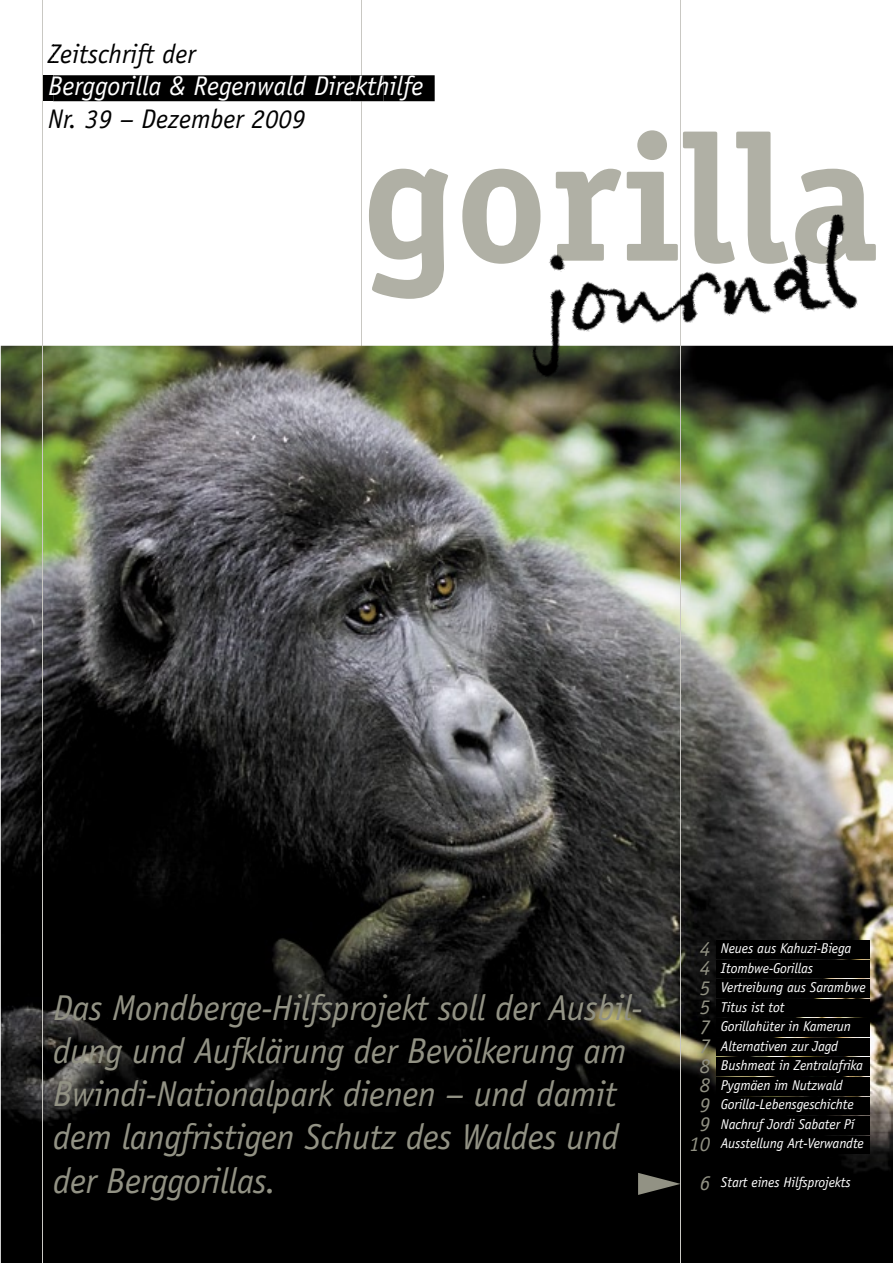
<style>
.page{position:relative;width:893px;height:1263px;background:#fff}
.page>*{position:absolute;margin:0;border:0;box-sizing:border-box;transform-origin:0 0}
.t1{font:700 180px "Officina Serif";color:#b0b0a5}
.t2{font:italic 36px/43.2px "Officina Sans";letter-spacing:-.01em;color:#929284}
.t3{font:italic 27px "Officina Sans";color:#000}
.t4{font:italic 27px "Officina Sans";color:#fff}
.t5{font:italic 21px/19.5px "Officina Sans";color:#929284;text-align:center}
.t6{font:italic 14.25px/19.5px "Officina Sans";letter-spacing:-.01em;color:#fff}
</style>
<div class="page">
<hr style="left:361px;top:0;width:1px;height:1263px;background:#c9c8c3">
<img style="left:1px;top:346px;width:892px;height:917px">
<svg style="left:638px;top:1173px;width:42px;height:22px"></svg>
<div style="left:717px;top:1175px;width:152px;height:17px;background:#000"></div>
<div style="left:717px;top:980px;width:152px;height:17px;background:#000"></div>
<div style="left:717px;top:999px;width:152px;height:18px;background:#000"></div>
<div style="left:717px;top:1019px;width:152px;height:17px;background:#000"></div>
<div style="left:717px;top:1038px;width:152px;height:18px;background:#000"></div>
<div style="left:717px;top:1058px;width:152px;height:17px;background:#000"></div>
<div style="left:717px;top:1077px;width:152px;height:18px;background:#000"></div>
<div style="left:717px;top:1097px;width:152px;height:17px;background:#000"></div>
<div style="left:717px;top:1117px;width:152px;height:17px;background:#000"></div>
<div style="left:717px;top:1136px;width:152px;height:18px;background:#000"></div>
<hr style="left:680px;top:0;width:1px;height:1263px;background:#c9c8c3">
<div style="left:53px;top:75px;width:382px;height:26px;background:#000"></div>
<div style="left:43px;top:75px;width:10px;height:26px;background:#000"></div>
<hr style="left:42px;top:0;width:1px;height:1263px;background:#c9c8c3">
<img style="left:522px;top:214px;width:346px;height:166px">
<div style="left:717px;top:940px;width:152px;height:18px;background:#000"></div>
<div style="left:717px;top:960px;width:152px;height:18px;background:#000"></div>
<h3 class="t3" style="left:48px;top:38px;width:149px">Zeitschrift der</h3>
<h3 class="t4" style="left:48px;top:71px;width:377px">Berggorilla &amp; Regenwald Direkthilfe</h3>
<h3 class="t3" style="left:48px;top:103px;width:259px">Nr. 39 – Dezember 2009</h3>
<h1 class="t1" style="left:361px;top:87px;width:518px">gorilla</h1>
<h2 class="t2" style="left:53px;top:986px;width:591px">Das Mondberge-Hilfsprojekt soll der Ausbil&shy;dung und Aufklärung der Bevölkerung am Bwindi-Nationalpark dienen – und damit dem langfristigen Schutz des Waldes und der Berggorillas.</h2>
<h3 class="t5" style="left:689px;top:939px;width:22px">4<br>4<br>5<br>5<br>7<br>7<br>8<br>8<br>9<br>9<br>10</h3>
<h3 class="t5" style="left:700px;top:1173px;width:12px">6</h3>
<p class="t6" style="left:721px;top:938px;width:146px">Neues aus Kahuzi-Biega<br>Itombwe-Gorillas<br>Vertreibung aus Sarambwe<br>Titus ist tot<br>Gorillahüter in Kamerun<br>Alternativen zur Jagd<br>Bushmeat in Zentralafrika<br>Pygmäen im Nutzwald<br>Gorilla-Lebensgeschichte<br>Nachruf Jordi Sabater Pí<br>Ausstellung Art-Verwandte</p>
<p class="t6" style="left:721px;top:1172px;width:131px">Start eines Hilfsprojekts</p>
</div>
